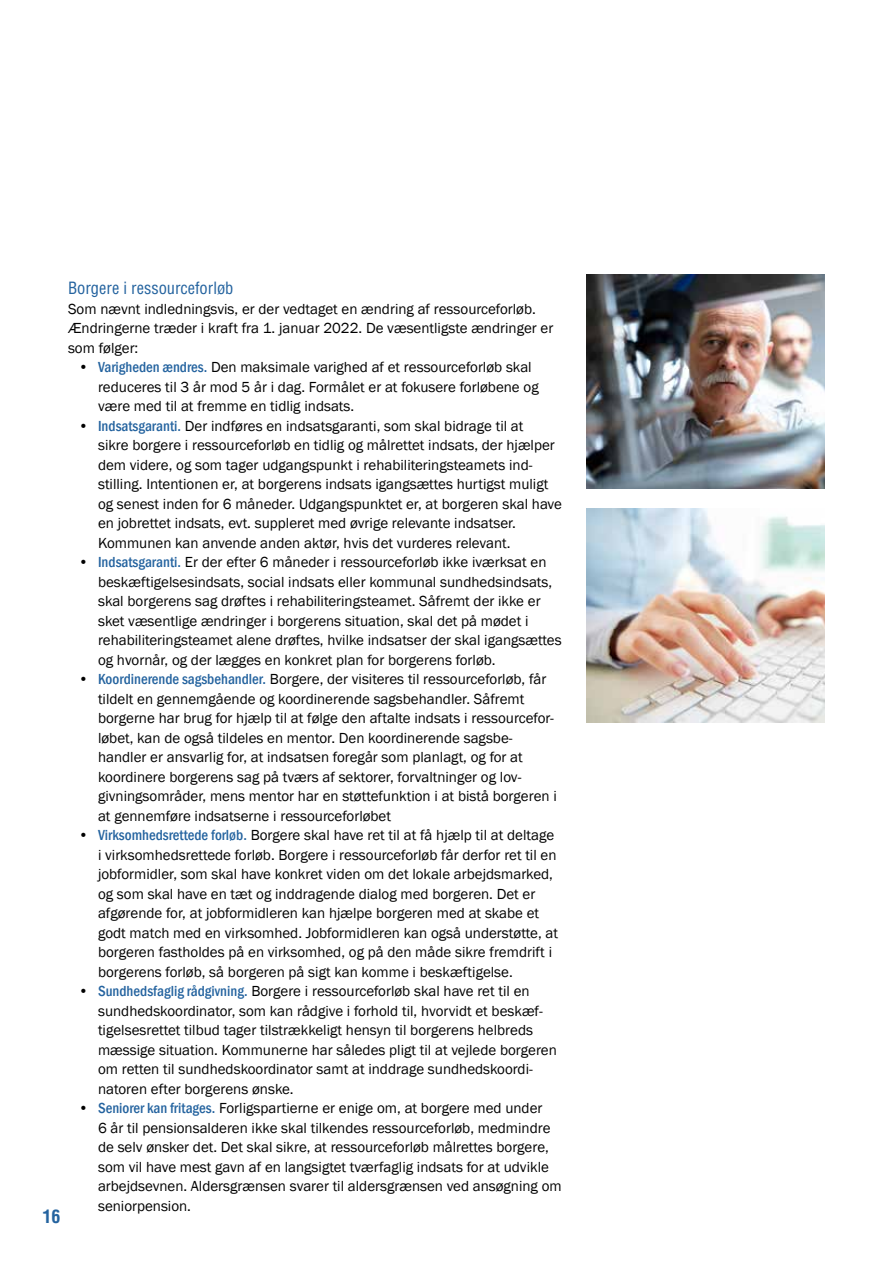
<style>
.page{position:relative;width:893px;height:1263px;background:#fff}
.page>*{position:absolute;margin:0;border:0;box-sizing:border-box;transform-origin:0 0}
.t1{font:700 condensed 18px "Helvetica";color:#24639f}
.t2{font:condensed 16.5px "Helvetica";color:#24639f}
.t3{font:15px/19.5px "Franklin Gothic";color:#000}
.s1{font-weight:500;font-stretch:condensed;color:#24639f}
</style>
<div class="page">
<img style="left:587px;top:274px;width:238px;height:215px">
<img style="left:587px;top:509px;width:238px;height:214px">
<p class="t1" style="left:43px;top:1205px;width:19px">16</p>
<p class="t2" style="left:68px;top:278px;width:167px">Borgere i ressourceforløb</p>
<p class="t3" style="left:68px;top:299px;width:487px">Som nævnt indledningsvis, er der vedtaget en ændring af ressourceforløb.<br>Ændringerne træder i kraft fra 1. januar 2022. De væsentligste ændringer er som følger:</p>
<p class="t3" style="left:98px;top:358px;width:442px;text-indent:-20px">• <span class="s1">Varigheden ændres.</span> Den maksimale varighed af et ressourceforløb skal reduceres til 3 år mod 5 år i dag. Formålet er at fokusere forløbene og være med til at fremme en tidlig indsats.</p>
<p class="t3" style="left:98px;top:416px;width:465px;text-indent:-20px">• <span class="s1">Indsatsgaranti.</span> Der indføres en indsatsgaranti, som skal bidrage til at<br>sikre borgere i ressourceforløb en tidlig og målrettet indsats, der hjælper dem videre, og som tager udgangspunkt i rehabiliteringsteamets ind&shy;stilling. Intentionen er, at borgerens indsats igangsættes hurtigst muligt og senest inden for 6 måneder. Udgangspunktet er, at borgeren skal have en jobrettet indsats, evt. suppleret med øvrige relevante indsatser.<br>Kommunen kan anvende anden aktør, hvis det vurderes relevant.</p>
<p class="t3" style="left:98px;top:553px;width:465px;text-indent:-20px">• <span class="s1">Indsatsgaranti.</span> Er der efter 6 måneder i ressourceforløb ikke iværksat en beskæftigelsesindsats, social indsats eller kommunal sundhedsindsats, skal borgerens sag drøftes i rehabiliteringsteamet. Såfremt der ikke er sket væsentlige ændringer i borgerens situation, skal det på mødet i rehabiliteringsteamet alene drøftes, hvilke indsatser der skal igangsættes og hvornår, og der lægges en konkret plan for borgerens forløb.</p>
<p class="t3" style="left:98px;top:670px;width:460px;text-indent:-20px">• <span class="s1">Koordinerende sagsbehandler.</span> Borgere, der visiteres til ressourceforløb, får tildelt en gennemgående og koordinerende sagsbehandler. Såfremt borgerne har brug for hjælp til at følge den aftalte indsats i ressourcefor&shy;løbet, kan de også tildeles en mentor. Den koordinerende sagsbe&shy;handler er ansvarlig for, at indsatsen foregår som planlagt, og for at koordinere borgerens sag på tværs af sektorer, forvaltninger og lov&shy;givningsområder, mens mentor har en støttefunktion i at bistå borgeren i at gennemføre indsatserne i ressourceforløbet</p>
<p class="t3" style="left:98px;top:826px;width:462px;text-indent:-20px">• <span class="s1">Virksomhedsrettede forløb.</span> Borgere skal have ret til at få hjælp til at deltage i virksomhedsrettede forløb. Borgere i ressourceforløb får derfor ret til en jobformidler, som skal have konkret viden om det lokale arbejdsmarked, og som skal have en tæt og inddragende dialog med borgeren. Det er afgørende for, at jobformidleren kan hjælpe borgeren med at skabe et godt match med en virksomhed. Jobformidleren kan også understøtte, at borgeren fastholdes på en virksomhed, og på den måde sikre fremdrift i borgerens forløb, så borgeren på sigt kan komme i beskæftigelse.</p>
<p class="t3" style="left:98px;top:982px;width:460px;text-indent:-20px">• <span class="s1">Sundhedsfaglig rådgivning.</span> Borgere i ressourceforløb skal have ret til en sundhedskoordinator, som kan rådgive i forhold til, hvorvidt et beskæf&shy;tigelsesrettet tilbud tager tilstrækkeligt hensyn til borgerens helbreds mæssige situation. Kommunerne har således pligt til at vejlede borgeren om retten til sundhedskoordinator samt at inddrage sundhedskoordi&shy;natoren efter borgerens ønske.</p>
<p class="t3" style="left:98px;top:1099px;width:465px;text-indent:-20px">• <span class="s1">Seniorer kan fritages.</span> Forligspartierne er enige om, at borgere med under<br>6 år til pensionsalderen ikke skal tilkendes ressourceforløb, medmindre de selv ønsker det. Det skal sikre, at ressourceforløb målrettes borgere, som vil have mest gavn af en langsigtet tværfaglig indsats for at udvikle arbejdsevnen. Aldersgrænsen svarer til aldersgrænsen ved ansøgning om seniorpension.</p>
</div>
